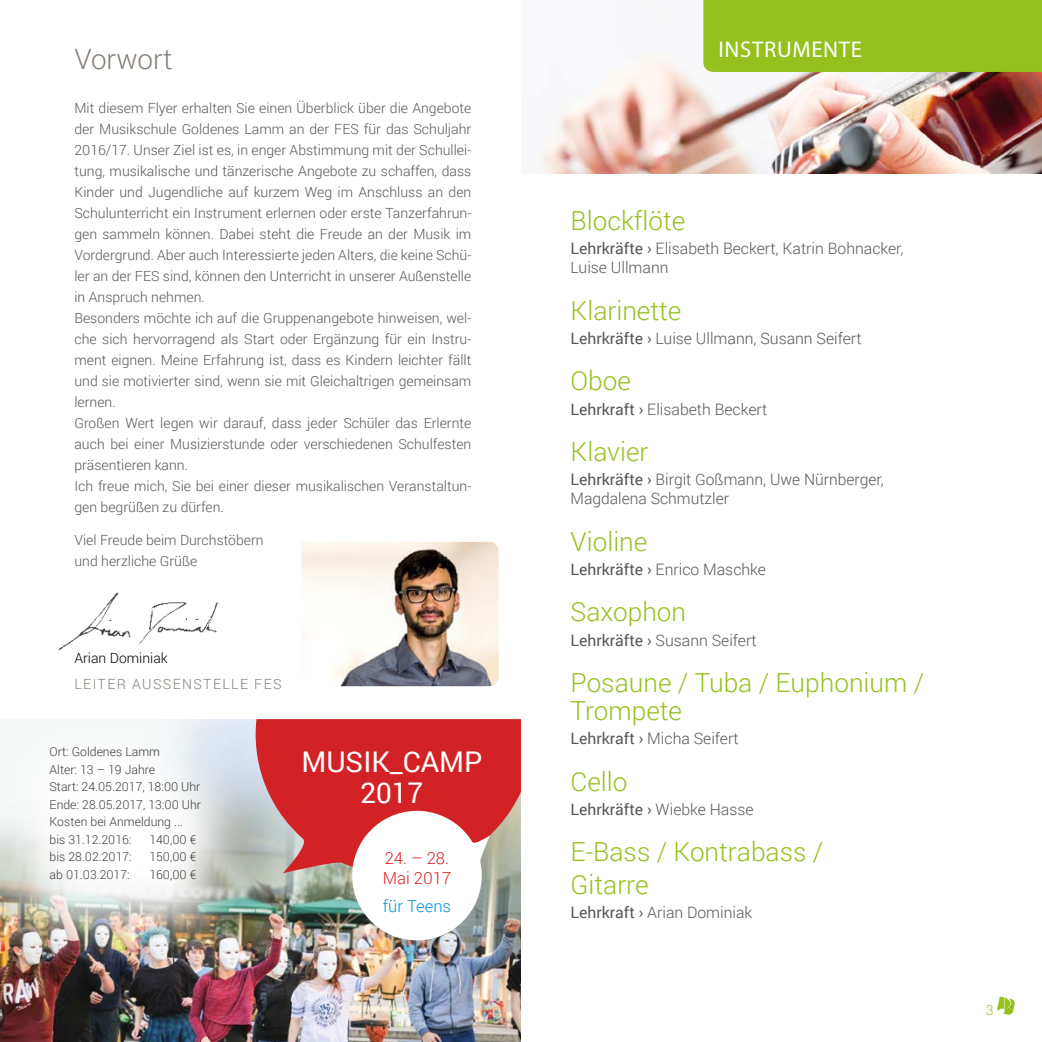
<style>
.page{position:relative;width:1042px;height:1042px;background:#fff}
.page>*{position:absolute;margin:0;border:0;box-sizing:border-box;transform-origin:0 0}
.t1{font:28.53px/30.8px "Roboto";color:#fff;text-align:center}
.t2{font:300 28px "Roboto";color:#857e76}
.t3{font:300 26.25px/28px "Roboto";color:#95c11f}
.t4{font:22.75px "Myriad Pro";letter-spacing:.03em;color:#fff}
.t5{font:300 16.62px/19.9px "Roboto";color:#d32225}
.t6{font:300 16.62px "Roboto";color:#0095db}
.t7{font:300 15.75px/19.2px "Roboto";color:#575756}
.t8{font:15.75px "Roboto";color:#575756}
.t9{font:300 14px/21px "Roboto";color:#575756}
.t10{font:300 14px "Roboto";letter-spacing:.1em;color:#857e76}
.t11{font:300 14px "Roboto";color:#000}
.t12{font:300 14px "Roboto";color:#95c11f}
.t13{font:300 12.25px/17.5px "Roboto";color:#3c3c3b}
.s1{font-weight:400}
.s2{font-weight:300}
</style>
<div class="page">
<img style="left:58px;top:592px;width:160px;height:58px">
<img style="left:301px;top:542px;width:198px;height:144px">
<img style="left:541px;top:54px;width:501px;height:120px">
<div style="left:703px;top:0;width:339px;height:72px;background:#95c11f"></div>
<svg style="left:997px;top:996px;width:18px;height:19px"></svg>
<img style="left:0;top:945px;width:521px;height:97px">
<img style="left:0;top:719px;width:269px;height:248px">
<img style="left:256px;top:719px;width:265px;height:226px">
<h2 class="t2" style="left:74px;top:40px;width:100px">Vorwort</h2>
<p class="t9" style="left:74px;top:97px;width:398px">Mit diesem Flyer erhalten Sie einen Überblick über die Angebote der Musikschule Goldenes Lamm an der FES für das Schuljahr 2016/17. Unser Ziel ist es, in enger Abstimmung mit der Schullei&shy;tung, musikalische und tänzerische Angebote zu schaffen, dass Kinder und Jugendliche auf kurzem Weg im Anschluss an den Schulunterricht ein Instrument erlernen oder erste Tanzerfahrun&shy;gen sammeln können. Dabei steht die Freude an der Musik im Vordergrund. Aber auch Interessierte jeden Alters, die keine Schü&shy;ler an der FES sind, können den Unterricht in unserer Außenstelle in Anspruch nehmen.<br>Besonders möchte ich auf die Gruppenangebote hinweisen, wel&shy;che sich hervorragend als Start oder Ergänzung für ein Instru&shy;ment eignen. Meine Erfahrung ist, dass es Kindern leichter fällt und sie motivierter sind, wenn sie mit Gleichaltrigen gemeinsam lernen.<br>Großen Wert legen wir darauf, dass jeder Schüler das Erlernte auch bei einer Musizierstunde oder verschiedenen Schulfesten präsentieren kann.<br>Ich freue mich, Sie bei einer dieser musikalischen Veranstaltun&shy;gen begrüßen zu dürfen.</p>
<p class="t9" style="left:74px;top:529px;width:191px">Viel Freude beim Durchstöbern und herzliche Grüße</p>
<p class="t11" style="left:74px;top:648px;width:95px">Arian Dominiak</p>
<p class="t10" style="left:74px;top:674px;width:209px">LEITER AUSSENSTELLE FES</p>
<p class="t13" style="left:50px;top:743px;width:153px">Ort: Goldenes Lamm<br>Alter: 13 – 19 Jahre<br>Start: 24.05.2017, 18:00 Uhr<br>Ende: 28.05.2017, 13:00 Uhr<br>Kosten bei Anmeldung ... bis 31.12.2016:</p>
<p class="t13" style="left:149px;top:830px;width:48px">140,00 €</p>
<p class="t13" style="left:50px;top:848px;width:84px">bis 28.02.2017:</p>
<p class="t13" style="left:149px;top:848px;width:48px">150,00 €</p>
<p class="t13" style="left:50px;top:865px;width:82px">ab 01.03.2017:</p>
<p class="t13" style="left:149px;top:865px;width:48px">160,00 €</p>
<h1 class="t1" style="left:301px;top:745px;width:183px">MUSIK_CAMP<br>2017</h1>
<p class="t5" style="left:383px;top:848px;width:70px">24. – 28.<br>Mai 2017</p>
<p class="t6" style="left:383px;top:895px;width:70px">für Teens</p>
<h3 class="t4" style="left:718px;top:35px;width:145px">INSTRUMENTE</h3>
<h3 class="t3" style="left:570px;top:206px;width:116px">Blockflöte</h3>
<p class="t7" style="left:570px;top:238px;width:334px"><span class="s1">Lehrkräfte ›</span> Elisabeth Beckert, Katrin Bohnacker,<br>Luise Ullmann</p>
<h3 class="t3" style="left:570px;top:295px;width:112px">Klarinette</h3>
<p class="t7" style="left:570px;top:328px;width:292px"><span class="s1">Lehrkräfte ›</span> Luise Ullmann, Susann Seifert</p>
<h3 class="t3" style="left:570px;top:366px;width:62px">Oboe</h3>
<p class="t7" style="left:570px;top:399px;width:198px"><span class="s1">Lehrkraft ›</span> Elisabeth Beckert</p>
<h3 class="t3" style="left:570px;top:437px;width:79px">Klavier</h3>
<p class="t7" style="left:570px;top:469px;width:315px"><span class="s1">Lehrkräfte ›</span> Birgit Goßmann, Uwe Nürnberger,<br>Magdalena Schmutzler</p>
<h3 class="t3" style="left:570px;top:526px;width:78px">Violine</h3>
<p class="t7" style="left:570px;top:559px;width:197px"><span class="s1">Lehrkräfte ›</span> Enrico Maschke</p>
<h3 class="t3" style="left:570px;top:597px;width:117px">Saxophon</h3>
<p class="t7" style="left:570px;top:630px;width:188px"><span class="s1">Lehrkräfte ›</span> Susann Seifert</p>
<h3 class="t3" style="left:570px;top:668px;width:355px">Posaune / Tuba / Euphonium /<br>Trompete</h3>
<p class="t7" style="left:570px;top:728px;width:170px"><span class="s1">Lehrkraft ›</span> Micha Seifert</p>
<h3 class="t3" style="left:570px;top:766px;width:58px">Cello</h3>
<p class="t8" style="left:570px;top:798px;width:184px">Lehrkräfte › <span class="s2">Wiebke Hasse</span></p>
<h3 class="t3" style="left:570px;top:834px;width:254px;line-height:32.9px">E-Bass / Kontrabass /<br>Gitarre</h3>
<p class="t7" style="left:570px;top:902px;width:183px"><span class="s1">Lehrkraft ›</span> Arian Dominiak</p>
<p class="t12" style="left:986px;top:1000px;width:9px">3</p>
</div>
